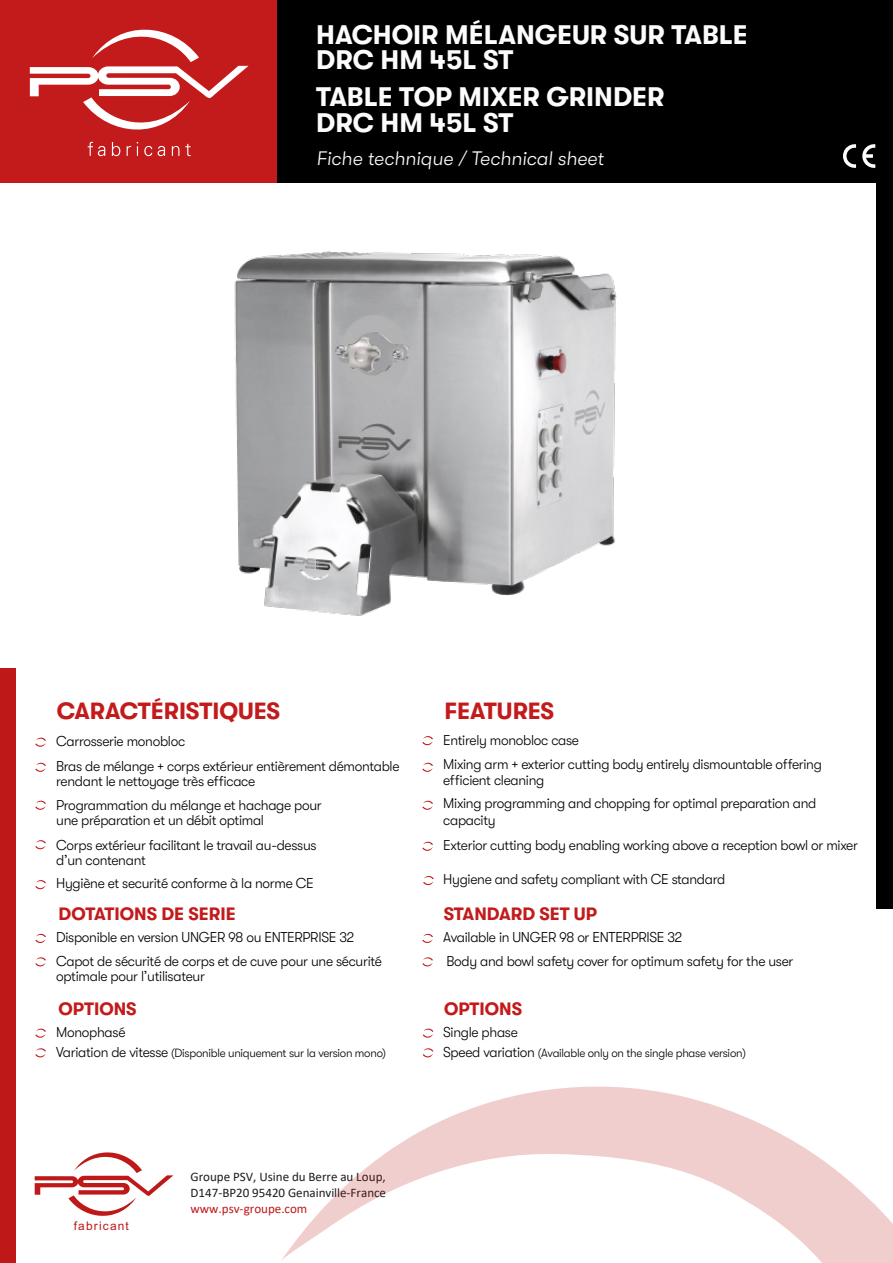
<style>
.page{position:relative;width:893px;height:1263px;background:#fff}
.page>*{position:absolute;margin:0;border:0;box-sizing:border-box;transform-origin:0 0}
.t1{font:700 26.85px/25.3px "GT Walsheim";color:#fcfcfc}
.t2{font:700 23.4px "GT Walsheim";color:#c31b1c}
.t3{font:italic 300 19.5px "GT Walsheim Pro";color:#fcfcfc}
.t4{font:700 17.85px "GT Walsheim";color:#c31b1c}
.t5{font:300 14.25px/24.8px "GT Walsheim Pro";letter-spacing:-.02em;color:#000}
.t6{font:13.05px/15.8px "Calibri";letter-spacing:-.005em;color:#1d1d1b}
.t7{font:13.05px "Calibri";color:#bf1818}
.t8{font:300 11.85px "GT Walsheim Pro";letter-spacing:-.02em;color:#000}
.t9{font:11.85px "Bokonique";letter-spacing:.1em;color:#bf1818}
.s1{font-size:14.25px}
</style>
<div class="page">
<div style="left:0;top:0;width:893px;height:183px;background:#000"></div>
<div style="left:0;top:0;width:276px;height:183px;background:#c31b1c"></div>
<svg style="left:30px;top:29px;width:219px;height:127px"></svg>
<svg style="left:35px;top:737px;width:11px;height:10px"></svg>
<svg style="left:35px;top:762px;width:11px;height:10px"></svg>
<svg style="left:35px;top:800px;width:11px;height:10px"></svg>
<svg style="left:35px;top:840px;width:11px;height:9px"></svg>
<svg style="left:35px;top:880px;width:11px;height:9px"></svg>
<svg style="left:422px;top:736px;width:11px;height:9px"></svg>
<svg style="left:422px;top:762px;width:11px;height:10px"></svg>
<svg style="left:422px;top:800px;width:11px;height:10px"></svg>
<svg style="left:422px;top:841px;width:11px;height:10px"></svg>
<svg style="left:423px;top:876px;width:11px;height:9px"></svg>
<svg style="left:35px;top:934px;width:11px;height:9px"></svg>
<svg style="left:35px;top:957px;width:11px;height:9px"></svg>
<svg style="left:35px;top:1028px;width:11px;height:10px"></svg>
<svg style="left:35px;top:1048px;width:11px;height:9px"></svg>
<svg style="left:423px;top:1028px;width:10px;height:10px"></svg>
<svg style="left:423px;top:1048px;width:10px;height:9px"></svg>
<svg style="left:422px;top:934px;width:11px;height:9px"></svg>
<svg style="left:422px;top:957px;width:11px;height:9px"></svg>
<svg style="left:35px;top:1152px;width:138px;height:64px"></svg>
<svg style="left:281px;top:1086px;width:612px;height:177px"></svg>
<div style="left:876px;top:183px;width:17px;height:725px;background:#000"></div>
<div style="left:0;top:669px;width:16px;height:594px;background:#bf1818"></div>
<svg style="left:843px;top:144px;width:32px;height:24px"></svg>
<img style="left:234px;top:251px;width:383px;height:365px">
<h1 class="t1" style="left:316px;top:22px;width:433px">HACHOIR MÉLANGEUR SUR TABLE<br>DRC HM 45L ST</h1>
<h1 class="t1" style="left:316px;top:84px;width:350px">TABLE TOP MIXER GRINDER<br>DRC HM 45L ST</h1>
<h3 class="t3" style="left:316px;top:148px;width:289px">Fiche technique / Technical sheet</h3>
<h2 class="t2" style="left:57px;top:698px;width:225px">CARACTÉRISTIQUES</h2>
<p class="t5" style="left:56px;top:729px;width:345px">Carrosserie monobloc<br>Bras de mélange + corps extérieur entièrement démontable</p>
<p class="t5" style="left:56px;top:770px;width:267px;line-height:23.2px">rendant le nettoyage très efficace<br>Programmation du mélange et hachage pour</p>
<p class="t5" style="left:56px;top:808px;width:262px">une préparation et un débit optimal<br>Corps extérieur facilitant le travail au-dessus</p>
<p class="t5" style="left:56px;top:849px;width:259px;line-height:23px">d’un contenant<br>Hygiène et securité conforme à la norme CE</p>
<p class="t4" style="left:59px;top:904px;width:179px">DOTATIONS DE SERIE</p>
<p class="t5" style="left:56px;top:926px;width:327px;line-height:23.2px">Disponible en version UNGER 98 ou ENTERPRISE 32<br>Capot de sécurité de corps et de cuve pour une sécurité</p>
<p class="t5" style="left:56px;top:964px;width:150px">optimale pour l’utilisateur</p>
<p class="t4" style="left:59px;top:999px;width:80px">OPTIONS</p>
<p class="t5" style="left:56px;top:1020px;width:71px">Monophasé</p>
<p class="t8" style="left:56px;top:1046px;width:331px"><span class="s1">Variation de vitesse</span> (Disponible uniquement sur la version mono)</p>
<h2 class="t2" style="left:444px;top:698px;width:111px">FEATURES</h2>
<p class="t5" style="left:443px;top:727px;width:380px">Entirely monobloc case<br>Mixing arm + exterior cutting body entirely dismountable offering</p>
<p class="t5" style="left:443px;top:768px;width:375px;line-height:23.2px">efficient cleaning<br>Mixing programming and chopping for optimal preparation and</p>
<p class="t5" style="left:443px;top:808px;width:416px">capacity<br>Exterior cutting body enabling working above a reception bowl or mixer</p>
<p class="t5" style="left:443px;top:867px;width:283px">Hygiene and safety compliant with CE standard</p>
<p class="t4" style="left:444px;top:904px;width:155px">STANDARD SET UP</p>
<p class="t5" style="left:443px;top:926px;width:352px;line-height:23.2px">Available in UNGER 98 or ENTERPRISE 32<br>Body and bowl safety cover for optimum safety for the user</p>
<p class="t4" style="left:444px;top:999px;width:80px">OPTIONS</p>
<p class="t5" style="left:443px;top:1020px;width:76px">Single phase</p>
<p class="t8" style="left:443px;top:1046px;width:304px"><span class="s1">Speed variation</span> (Available only on the single phase version)</p>
<p class="t9" style="left:74px;top:1219px;width:57px">fabricant</p>
<p class="t6" style="left:191px;top:1168px;width:197px">Groupe PSV, Usine du Berre au Loup,<br>D147-BP20 95420 Genainville-France</p>
<p class="t7" style="left:191px;top:1199px;width:118px">www.psv-groupe.com</p>
</div>
